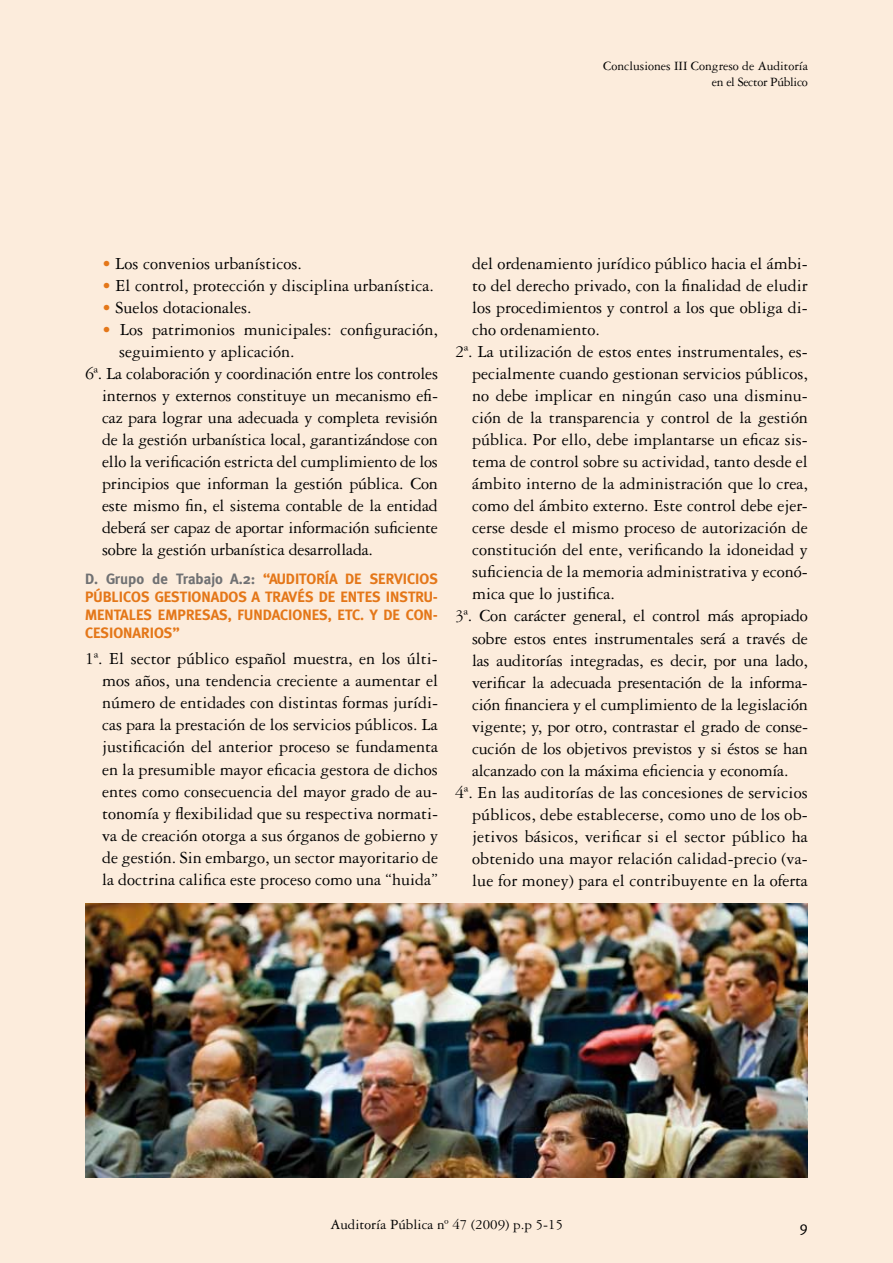
<style>
.page{position:relative;width:893px;height:1263px;background:#fcecdc}
.page>*{position:absolute;margin:0;border:0;box-sizing:border-box;transform-origin:0 0}
.t1{font:18px/22px "Garamond Three";color:#000;text-align:justify}
.t2{font:700 15px/18px "Meta";color:#e47719;text-align:justify}
.t3{font:15px "Garamond Three";color:#000}
.t4{font:15px "Meta";color:#000}
.t5{font:13.5px/16.2px "Garamond Three";color:#000;text-align:right}
.s1{color:#e47719}
.s2{color:#707173}
</style>
<div class="page">
<img style="left:86px;top:903px;width:722px;height:274px">
<p class="t5" style="left:603px;top:58px;width:206px">Conclusiones III Congreso de Auditoría en el Sector Público</p>
<p class="t1" style="left:102px;top:252px;width:201px"><span class="s1">•</span> Los convenios urbanísticos.</p>
<p class="t1" style="left:102px;top:274px;width:333px"><span class="s1">•</span> El control, protección y disciplina urbanística.</p>
<p class="t1" style="left:102px;top:296px;width:151px"><span class="s1">•</span> Suelos dotacionales.</p>
<p class="t1" style="left:102px;top:318px;width:337px"><span class="s1">•</span> Los patrimonios municipales: configuración,</p>
<p class="t1" style="left:119px;top:340px;width:177px">seguimiento y aplicación.</p>
<p class="t1" style="left:85px;top:363px;width:354px">6ª. La colaboración y coordinación entre los controles</p>
<p class="t1" style="left:102px;top:385px;width:337px">internos y externos constituye un mecanismo efi-</p>
<p class="t1" style="left:102px;top:407px;width:337px">caz para lograr una adecuada y completa revisión</p>
<p class="t1" style="left:102px;top:429px;width:337px">de la gestión urbanística local, garantizándose con</p>
<p class="t1" style="left:102px;top:451px;width:337px">ello la verificación estricta del cumplimiento de los</p>
<p class="t1" style="left:102px;top:473px;width:337px">principios que informan la gestión pública. Con</p>
<p class="t1" style="left:102px;top:495px;width:337px">este mismo fin, el sistema contable de la entidad</p>
<p class="t1" style="left:102px;top:517px;width:337px">deberá ser capaz de aportar información suficiente</p>
<p class="t1" style="left:102px;top:539px;width:273px">sobre la gestión urbanística desarrollada.</p>
<p class="t2" style="left:85px;top:570px;width:354px"><span class="s2">D. Grupo de Trabajo A.2:</span> “AUDITORÍA DE SERVICIOS PÚBLICOS GESTIONADOS A TRAVÉS DE ENTES INSTRU-MENTALES EMPRESAS, FUNDACIONES, ETC. Y DE CON-CESIONARIOS”</p>
<p class="t1" style="left:102px;top:648px;width:337px;text-indent:-17px">1ª. El sector público español muestra, en los últi&shy;mos años, una tendencia creciente a aumentar el número de entidades con distintas formas jurídi&shy;cas para la prestación de los servicios públicos. La justificación del anterior proceso se fundamenta en la presumible mayor eficacia gestora de dichos entes como consecuencia del mayor grado de au&shy;tonomía y flexibilidad que su respectiva normati&shy;va de creación otorga a sus órganos de gobierno y de gestión. Sin embargo, un sector mayoritario de la doctrina califica este proceso como una “huida”</p>
<p class="t1" style="left:472px;top:252px;width:337px">del ordenamiento jurídico público hacia el ámbi-</p>
<p class="t1" style="left:472px;top:274px;width:337px">to del derecho privado, con la finalidad de eludir</p>
<p class="t1" style="left:472px;top:296px;width:337px">los procedimientos y control a los que obliga di-</p>
<p class="t1" style="left:472px;top:318px;width:129px">cho ordenamiento.</p>
<p class="t1" style="left:455px;top:340px;width:354px">2ª. La utilización de estos entes instrumentales, es-</p>
<p class="t1" style="left:472px;top:363px;width:337px">pecialmente cuando gestionan servicios públicos,</p>
<p class="t1" style="left:472px;top:385px;width:337px">no debe implicar en ningún caso una disminu-</p>
<p class="t1" style="left:472px;top:407px;width:337px">ción de la transparencia y control de la gestión</p>
<p class="t1" style="left:472px;top:429px;width:337px">pública. Por ello, debe implantarse un eficaz sis-</p>
<p class="t1" style="left:472px;top:451px;width:337px">tema de control sobre su actividad, tanto desde el</p>
<p class="t1" style="left:472px;top:473px;width:337px">ámbito interno de la administración que lo crea,</p>
<p class="t1" style="left:472px;top:495px;width:337px">como del ámbito externo. Este control debe ejer-</p>
<p class="t1" style="left:472px;top:517px;width:337px">cerse desde el mismo proceso de autorización de</p>
<p class="t1" style="left:472px;top:539px;width:337px">constitución del ente, verificando la idoneidad y</p>
<p class="t1" style="left:472px;top:561px;width:337px">suficiencia de la memoria administrativa y econó-</p>
<p class="t1" style="left:472px;top:583px;width:145px">mica que lo justifica.</p>
<p class="t1" style="left:455px;top:605px;width:354px">3ª. Con carácter general, el control más apropiado</p>
<p class="t1" style="left:472px;top:627px;width:337px">sobre estos entes instrumentales será a través de</p>
<p class="t1" style="left:472px;top:649px;width:337px">las auditorías integradas, es decir, por una lado,</p>
<p class="t1" style="left:472px;top:671px;width:337px">verificar la adecuada presentación de la informa-</p>
<p class="t1" style="left:472px;top:693px;width:337px">ción financiera y el cumplimiento de la legislación</p>
<p class="t1" style="left:472px;top:715px;width:337px">vigente; y, por otro, contrastar el grado de conse-</p>
<p class="t1" style="left:472px;top:737px;width:337px">cución de los objetivos previstos y si éstos se han</p>
<p class="t1" style="left:472px;top:759px;width:318px">alcanzado con la máxima eficiencia y economía.</p>
<p class="t1" style="left:455px;top:781px;width:354px">4ª. En las auditorías de las concesiones de servicios</p>
<p class="t1" style="left:472px;top:804px;width:337px">públicos, debe establecerse, como uno de los ob-</p>
<p class="t1" style="left:472px;top:826px;width:337px">jetivos básicos, verificar si el sector público ha</p>
<p class="t1" style="left:472px;top:848px;width:337px">obtenido una mayor relación calidad-precio (va-</p>
<p class="t1" style="left:472px;top:870px;width:337px">lue for money) para el contribuyente en la oferta</p>
<p class="t3" style="left:330px;top:1216px;width:234px">Auditoría Pública nº 47 (2009) p.p 5-15</p>
<p class="t4" style="left:800px;top:1218px;width:10px">9</p>
</div>
